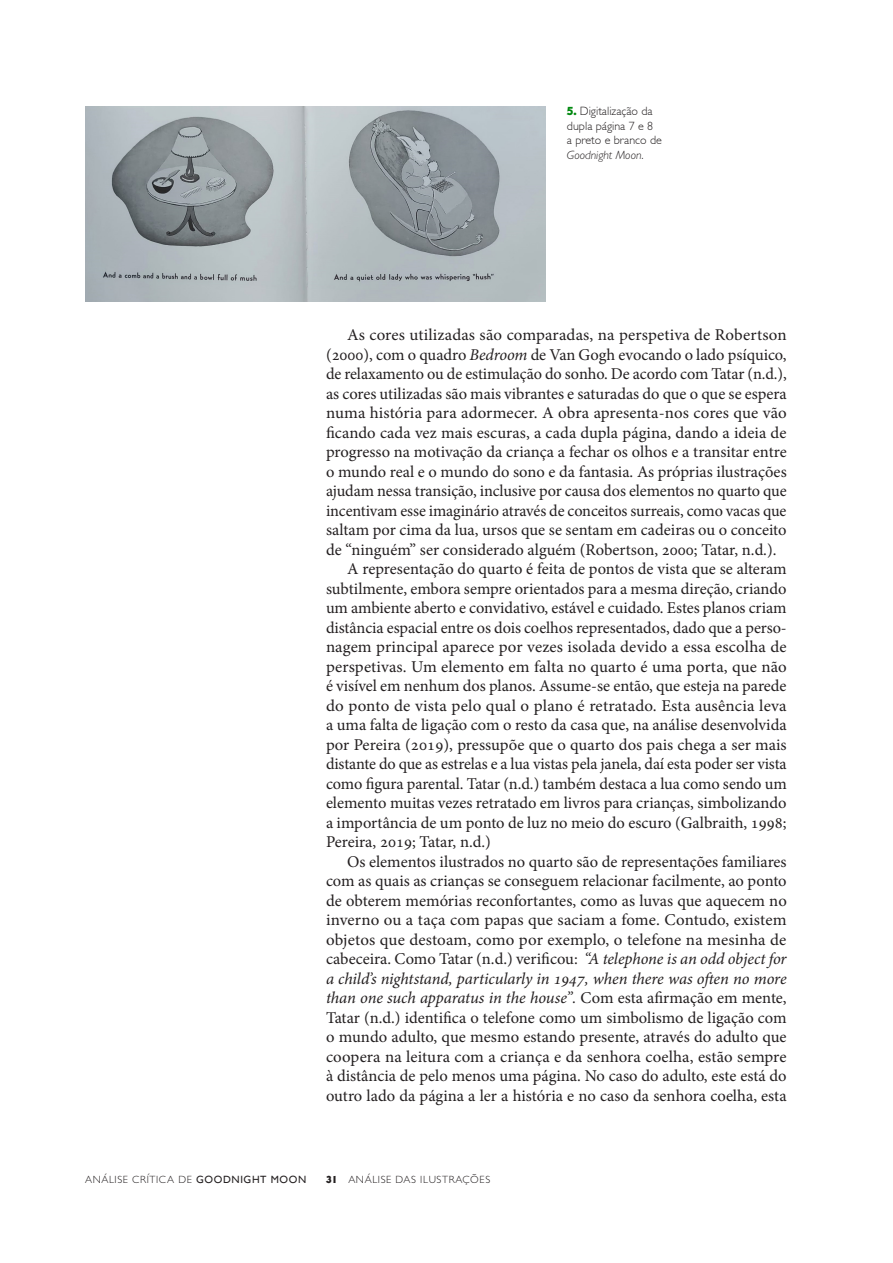
<style>
.page{position:relative;width:893px;height:1263px;background:#fff}
.page>*{position:absolute;margin:0;border:0;box-sizing:border-box;transform-origin:0 0}
.texto_corrido{font:16.5px/19.5px "Minion Pro";color:#231f20;text-align:justify}
.legenda{font:300 12px/14.5px "Gill Sans";color:#231f20}
.texto_corrido-2{font:300 10.5px "Gill Sans Std";letter-spacing:.06em;color:#231f20}
.t1{font:800 10.5px "Bernhard Gothic BQ Extra";color:#231f20}
.s1{font-family:"Bernhard Gothic BQ Extra";font-weight:800;color:#00880f}
.s2{font-family:"Gill Sans Std"}
.s3{font-family:"Gill Sans Std";font-style:italic}
.s4{font-style:italic}
.s5{font-family:"Gill Sans";font-weight:400}
</style>
<div class="page">
<img style="left:85px;top:106px;width:461px;height:195px">
<p class="legenda" style="left:567px;top:104px;width:97px"><span class="s1">5.</span> Digitalização da dupla página <span class="s2">7</span> e <span class="s2">8<br></span>a preto e branco de<br><span class="s3">Goodnight Moon</span>.</p>
<p class="texto_corrido" style="left:326px;top:325px;width:462px;text-indent:21px">As cores utilizadas são comparadas, na perspetiva de Robertson (2000), com o quadro <span class="s4">Bedroom</span> de Van Gogh evocando o lado psíquico, de relaxamento ou de estimulação do sonho. De acordo com Tatar (n.d.), as cores utilizadas são mais vibrantes e saturadas do que o que se espera numa história para adormecer. A obra apresenta-nos cores que vão ficando cada vez mais escuras, a cada dupla página, dando a ideia de progresso na motivação da criança a fechar os olhos e a transitar entre o mundo real e o mundo do sono e da fantasia. As próprias ilustrações ajudam nessa transição, inclusive por causa dos elementos no quarto que incentivam esse imaginário através de conceitos surreais, como vacas que saltam por cima da lua, ursos que se sentam em cadeiras ou o conceito de “ninguém” ser considerado alguém (Robertson, 2000; Tatar, n.d.).</p>
<p class="texto_corrido" style="left:326px;top:559px;width:462px;text-indent:21px">A representação do quarto é feita de pontos de vista que se alteram subtilmente, embora sempre orientados para a mesma direção, criando um ambiente aberto e convidativo, estável e cuidado. Estes planos criam distância espacial entre os dois coelhos representados, dado que a perso&shy;nagem principal aparece por vezes isolada devido a essa escolha de perspetivas. Um elemento em falta no quarto é uma porta, que não é visível em nenhum dos planos. Assume-se então, que esteja na parede do ponto de vista pelo qual o plano é retratado. Esta ausência leva a uma falta de ligação com o resto da casa que, na análise desenvolvida por Pereira (2019), pressupõe que o quarto dos pais chega a ser mais distante do que as estrelas e a lua vistas pela janela, daí esta poder ser vista como figura parental. Tatar (n.d.) também destaca a lua como sendo um elemento muitas vezes retratado em livros para crianças, simbolizando a importância de um ponto de luz no meio do escuro (Galbraith, 1998; Pereira, 2019; Tatar, n.d.)</p>
<p class="texto_corrido" style="left:326px;top:852px;width:462px;text-indent:21px">Os elementos ilustrados no quarto são de representações familiares com as quais as crianças se conseguem relacionar facilmente, ao ponto de obterem memórias reconfortantes, como as luvas que aquecem no inverno ou a taça com papas que saciam a fome. Contudo, existem objetos que destoam, como por exemplo, o telefone na mesinha de cabeceira. Como Tatar (n.d.) verificou: <span class="s4">“A telephone is an odd object for a child’s nightstand, particularly in 1947, when there was often no more than one such apparatus in the house”.</span> Com esta afirmação em mente, Tatar (n.d.) identifica o telefone como um simbolismo de ligação com o mundo adulto, que mesmo estando presente, através do adulto que coopera na leitura com a criança e da senhora coelha, estão sempre à distância de pelo menos uma página. No caso do adulto, este está do outro lado da página a ler a história e no caso da senhora coelha, esta</p>
<p class="texto_corrido-2" style="left:85px;top:1174px;width:223px">ANÁLISE CRÍTICA DE <span class="s5">GOODNIGHT MOON</span></p>
<p class="texto_corrido-2" style="left:348px;top:1173px;width:143px">ANÁLISE DAS ILUSTRAÇÕES</p>
<p class="t1" style="left:326px;top:1173px;width:13px">31</p>
</div>
